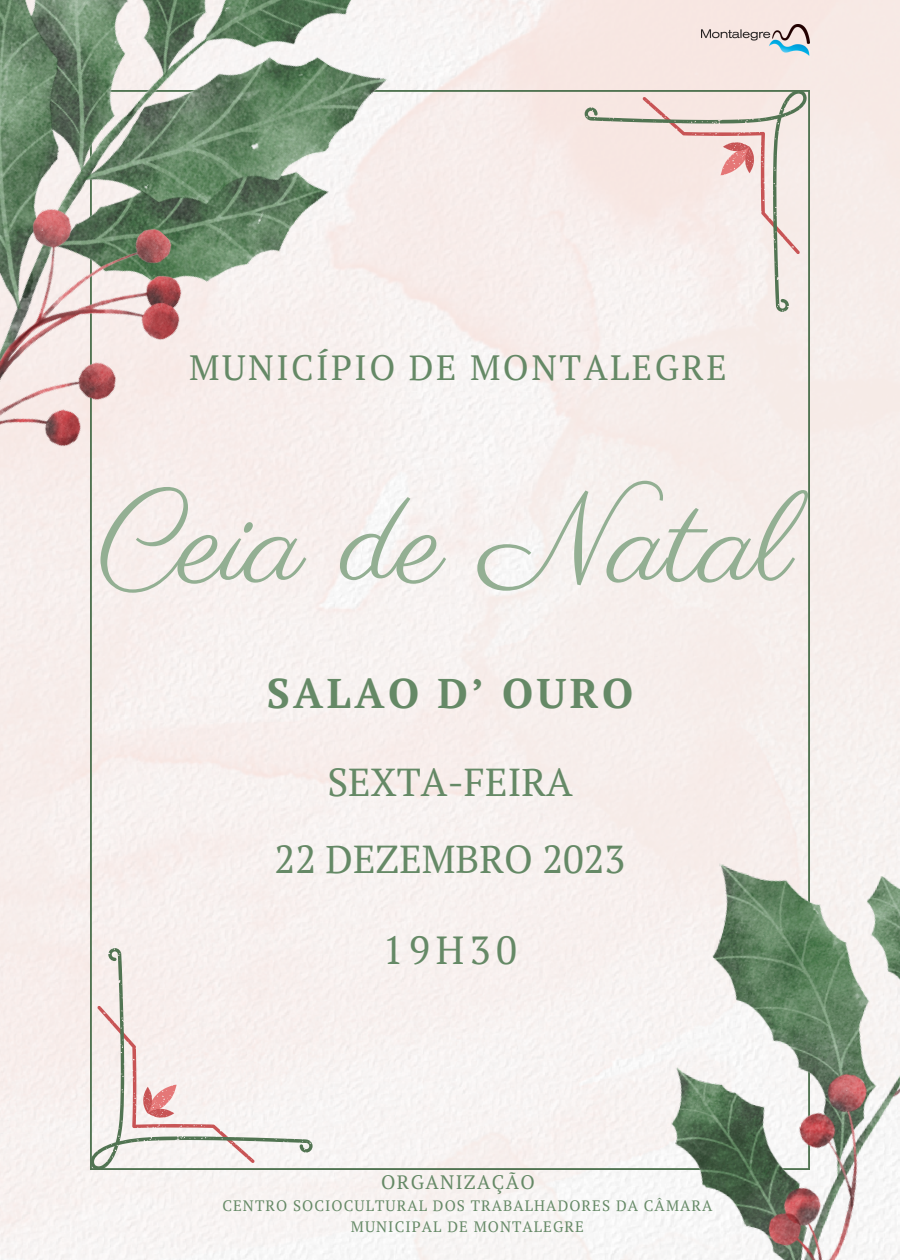
<style>
.page{position:relative;width:900px;height:1260px;background:#fff}
.page>*{position:absolute;margin:0;border:0;box-sizing:border-box;transform-origin:0 0}
.t1{font:127.19px "Parisienne";color:#93af93}
.t2{font:700 41.31px "PT Serif";letter-spacing:.085em;color:#658966}
.t3{font:39.06px "PT Serif";letter-spacing:.145em;color:#658966}
.t4{font:38.88px "PT Serif";color:#658966}
.t5{font:35.06px "PT Serif";letter-spacing:.07em;color:#658966}
.t6{font:19.44px "PT Serif";letter-spacing:.07em;color:#658966}
.t7{font:15.06px/21.1px "PT Serif";letter-spacing:.07em;color:#658966;text-align:center}
</style>
<div class="page">
<img style="left:0;top:0;width:900px;height:1260px">
<div style="left:90px;top:90px;width:720px;height:1080px;background:#f7f0ee"></div>
<img style="left:0;top:0;width:450px;height:571px">
<img style="left:0;top:163px;width:220px;height:367px">
<img style="left:603px;top:835px;width:297px;height:425px">
<svg style="left:90px;top:948px;width:223px;height:222px;fill:#f7f0ee"></svg>
<svg style="left:97px;top:1006px;width:158px;height:157px"></svg>
<svg style="left:585px;top:90px;width:222px;height:222px;fill:#f7edea"></svg>
<svg style="left:643px;top:97px;width:157px;height:157px"></svg>
<img style="left:701px;top:25px;width:109px;height:31px">
<p class="t5" style="left:189px;top:343px;width:539px">MUNICÍPIO DE MONTALEGRE</p>
<p class="t1" style="left:98px;top:464px;width:696px">Ceia de Natal</p>
<p class="t2" style="left:267px;top:665px;width:368px">SALAO D’ OURO</p>
<p class="t4" style="left:327px;top:756px;width:247px">SEXTA-FEIRA</p>
<p class="t4" style="left:275px;top:833px;width:352px">22 DEZEMBRO 2023</p>
<p class="t3" style="left:383px;top:924px;width:136px">19H30</p>
<p class="t6" style="left:381px;top:1168px;width:155px">ORGANIZAÇÃO</p>
<p class="t7" style="left:222px;top:1195px;width:492px">CENTRO SOCIOCULTURAL DOS TRABALHADORES DA CÂMARA<br>MUNICIPAL DE MONTALEGRE</p>
</div>
